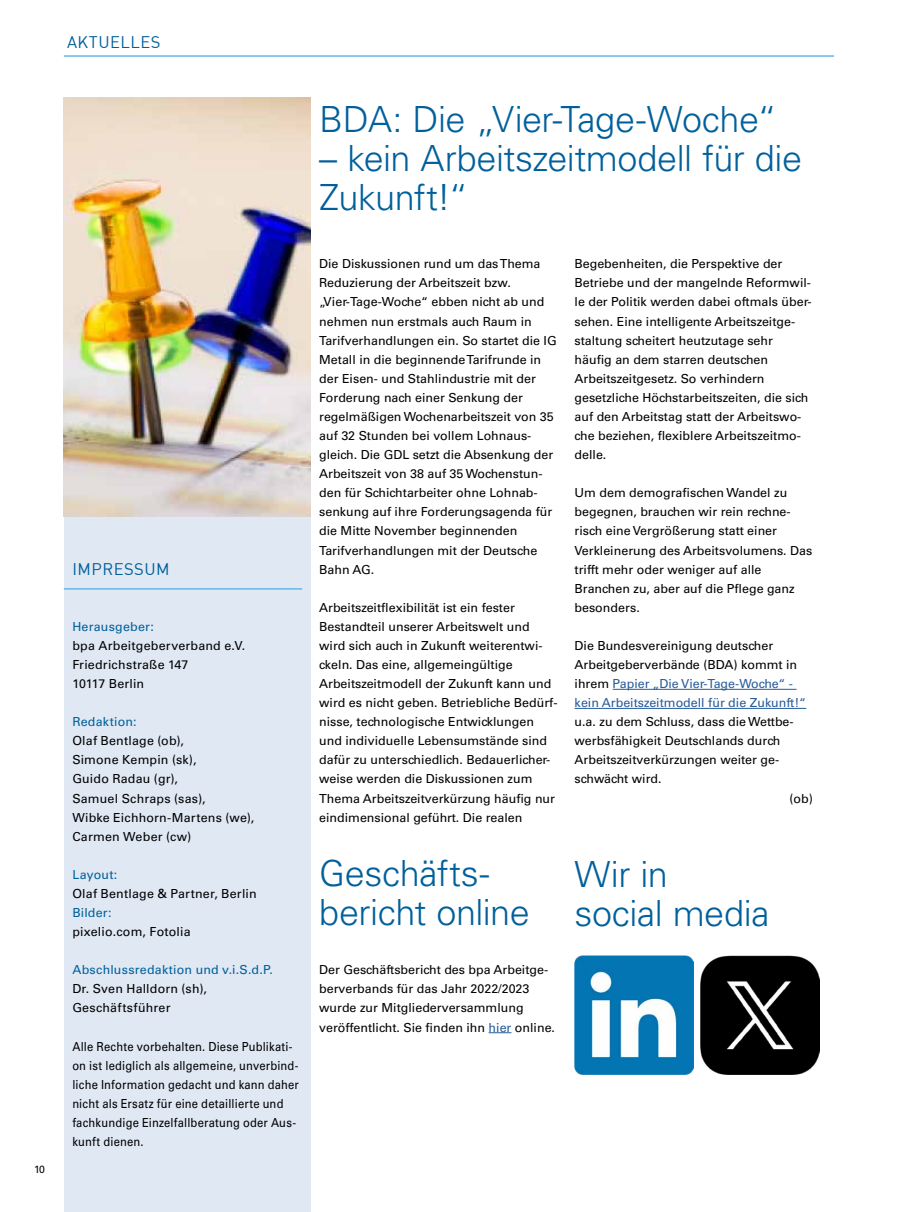
<style>
.page{position:relative;width:898px;height:1212px;background:#fff}
.page>*{position:absolute;margin:0;border:0;box-sizing:border-box;transform-origin:0 0}
.t1{font:300 36px/39px "Univers LT Std";letter-spacing:-.015em;color:#00609c}
.t2{font:16.5px "DIN";letter-spacing:.03em;color:#00609c}
.t3{font:12.45px/19px "Univers LT Std";color:#000}
.t4{font:12.45px/19px "Univers LT Std";color:#000;scale:.9 1}
.t5{font:12.45px "Univers LT Std";letter-spacing:.015em;color:#00609c}
.t6{font:12.45px/19px "Univers LT Std";letter-spacing:.02em;color:#000}
.t7{font:10.5px "Univers LT Std";color:#000}
.s1{color:#275b9b}
</style>
<div class="page">
<div style="left:64px;top:98px;width:246px;height:1114px;background:#e0e8f4"></div>
<hr style="left:64px;top:55px;width:769px;height:2px;background:#63b9e9">
<img style="left:64px;top:98px;width:246px;height:418px">
<hr style="left:64px;top:588px;width:238px;height:2px;background:#63b9e9">
<hr style="left:612px;top:689px;width:184px;height:1px;background:#275b9b">
<hr style="left:574px;top:708px;width:231px;height:1px;background:#275b9b">
<img style="left:700px;top:955px;width:119px;height:120px">
<img style="left:574px;top:955px;width:119px;height:119px">
<svg style="left:488px;top:1032px;width:23px;height:1px"></svg>
<h2 class="t2" style="left:67px;top:32px;width:95px">AKTUELLES</h2>
<p class="t7" style="left:34px;top:1163px;width:13px">10</p>
<h2 class="t2" style="left:72px;top:559px;width:99px">IMPRESSUM</h2>
<p class="t5" style="left:72px;top:619px;width:83px">Herausgeber:</p>
<p class="t3" style="left:72px;top:636px;width:174px">bpa Arbeitgeberverband e.V.<br>Friedrichstraße 147<br>10117 Berlin</p>
<p class="t5" style="left:72px;top:714px;width:66px">Redaktion:</p>
<p class="t3" style="left:72px;top:731px;width:183px">Olaf Bentlage (ob),<br>Simone Kempin (sk),<br>Guido Radau (gr),<br>Samuel Schraps (sas),<br>Wibke Eichhorn-Martens (we),<br>Carmen Weber (cw)</p>
<p class="t5" style="left:72px;top:867px;width:46px">Layout:</p>
<p class="t3" style="left:72px;top:884px;width:186px">Olaf Bentlage &amp; Partner, Berlin</p>
<p class="t5" style="left:72px;top:905px;width:41px">Bilder:</p>
<p class="t3" style="left:72px;top:922px;width:120px">pixelio.com, Fotolia</p>
<p class="t5" style="left:72px;top:962px;width:202px">Abschlussredaktion und v.i.S.d.P.</p>
<p class="t6" style="left:72px;top:979px;width:136px">Dr. Sven Halldorn (sh),<br>Geschäftsführer</p>
<p class="t4" style="left:72px;top:1037px;width:253px">Alle Rechte vorbehalten. Diese Publikati&shy;on ist lediglich als allgemeine, unverbind&shy;liche Information gedacht und kann daher nicht als Ersatz für eine detaillierte und fachkundige Einzelfallberatung oder Aus&shy;kunft dienen.</p>
<h1 class="t1" style="left:319px;top:100px;width:459px">BDA: Die „Vier-Tage-Woche“</h1>
<h1 class="t1" style="left:319px;top:139px;width:484px">– kein Arbeitszeitmodell für die<br>Zukunft!“</h1>
<p class="t3" style="left:319px;top:254px;width:239px">Die Diskussionen rund um das Thema Reduzierung der Arbeitszeit bzw. „Vier-Tage-Woche“ ebben nicht ab und nehmen nun erstmals auch Raum in Tarifverhandlungen ein. So startet die IG Metall in die beginnende Tarifrunde in der Eisen- und Stahlindustrie mit der Forderung nach einer Senkung der regelmäßigen Wochenarbeitszeit von 35 auf 32 Stunden bei vollem Lohnaus&shy;gleich. Die GDL setzt die Absenkung der Arbeitszeit von 38 auf 35 Wochenstun&shy;den für Schichtarbeiter ohne Lohnab&shy;senkung auf ihre Forderungsagenda für die Mitte November beginnenden Tarifverhandlungen mit der Deutsche Bahn AG.</p>
<p class="t3" style="left:319px;top:598px;width:240px">Arbeitszeitflexibilität ist ein fester Bestandteil unserer Arbeitswelt und wird sich auch in Zukunft weiterentwi&shy;ckeln. Das eine, allgemeingültige Arbeitszeitmodell der Zukunft kann und wird es nicht geben. Betriebliche Bedürf&shy;nisse, technologische Entwicklungen und individuelle Lebensumstände sind dafür zu unterschiedlich. Bedauerlicher&shy;weise werden die Diskussionen zum Thema Arbeitszeitverkürzung häufig nur eindimensional geführt. Die realen</p>
<h1 class="t1" style="left:319px;top:854px;width:212px">Geschäfts&shy;bericht online</h1>
<p class="t3" style="left:319px;top:960px;width:237px">Der Geschäftsbericht des bpa Arbeitge&shy;berverbands für das Jahr 2022/2023 wurde zur Mitgliederversammlung veröffentlicht. Sie finden ihn <span class="s1">hier</span> online.</p>
<p class="t3" style="left:574px;top:254px;width:238px">Begebenheiten, die Perspektive der Betriebe und der mangelnde Reformwil&shy;le der Politik werden dabei oftmals über&shy;sehen. Eine intelligente Arbeitszeitge&shy;staltung scheitert heutzutage sehr häufig an dem starren deutschen Arbeitszeitgesetz. So verhindern gesetzliche Höchstarbeitszeiten, die sich auf den Arbeitstag statt der Arbeitswo&shy;che beziehen, flexiblere Arbeitszeitmo&shy;delle.</p>
<p class="t3" style="left:574px;top:483px;width:239px">Um dem demografischen Wandel zu begegnen, brauchen wir rein rechne&shy;risch eine Vergrößerung statt einer<br>Verkleinerung des Arbeitsvolumens. Das trifft mehr oder weniger auf alle<br>Branchen zu, aber auf die Pflege ganz besonders.</p>
<p class="t3" style="left:574px;top:636px;width:233px">Die Bundesvereinigung deutscher Arbeitgeberverbände (BDA) kommt in ihrem <span class="s1">Papier „Die Vier-Tage-Woche“ - kein Arbeitszeitmodell für die Zukunft!“</span></p>
<p class="t3" style="left:574px;top:712px;width:220px">u.a. zu dem Schluss, dass die Wettbe-</p>
<p class="t3" style="left:574px;top:731px;width:207px">werbsfähigkeit Deutschlands durch</p>
<p class="t3" style="left:574px;top:750px;width:206px">Arbeitszeitverkürzungen weiter ge-</p>
<p class="t3" style="left:574px;top:769px;width:89px">schwächt wird.</p>
<p class="t3" style="left:789px;top:789px;width:25px">(ob)</p>
<h1 class="t1" style="left:574px;top:855px;width:196px">Wir in<br>social media</h1>
</div>
